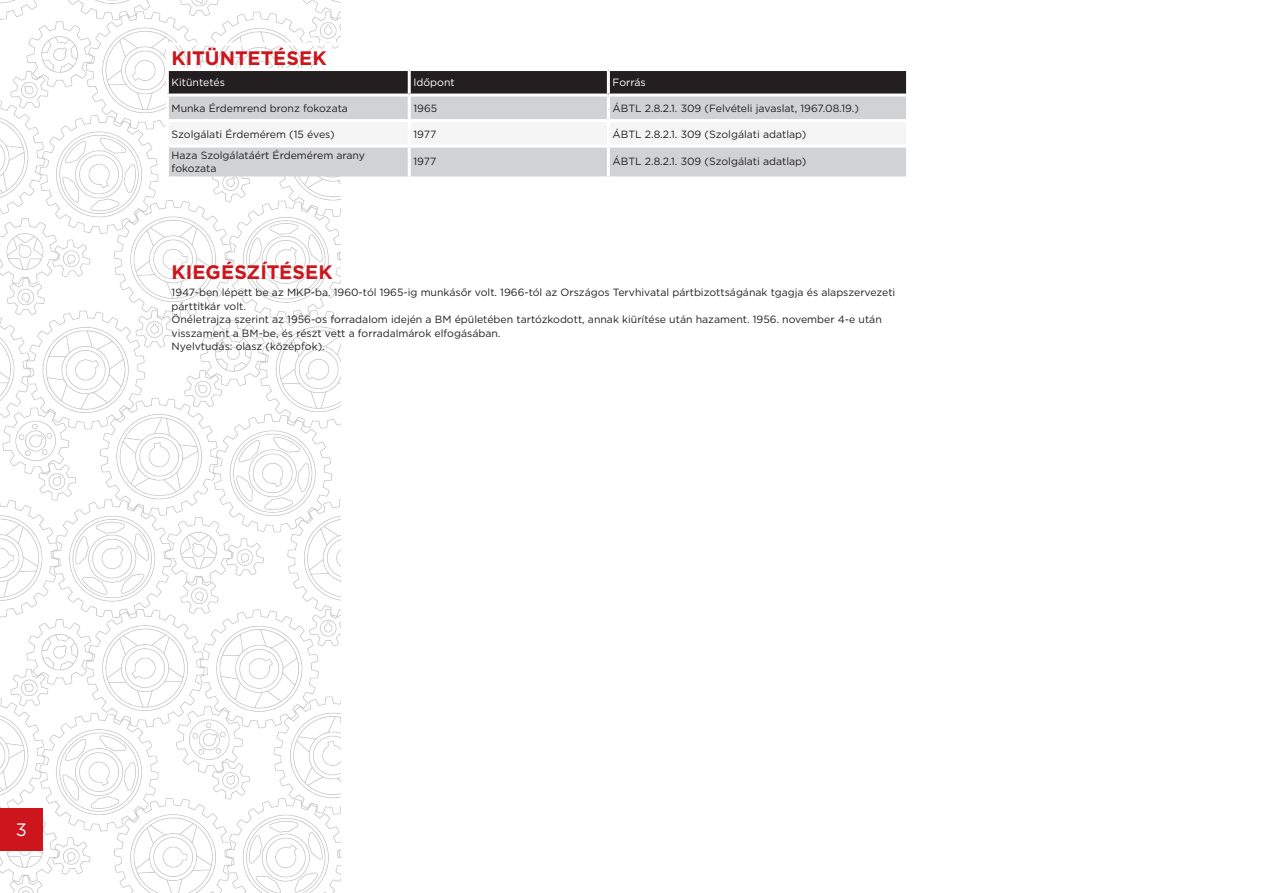
<style>
.page{position:relative;width:1263px;height:893px;background:#fff}
.page>*{position:absolute;margin:0;border:0;box-sizing:border-box;transform-origin:0 0}
.t1{font:700 19.5px "Gotham";letter-spacing:.005em;color:#cd151d}
.t2{font:18px "Gotham";color:#fff}
.t3{font:10.5px/13.5px "Gotham";color:#231f20}
.t4{font:10.5px "Gotham";color:#fff}
</style>
<div class="page">
<img style="left:0;top:0;width:340px;height:893px">
<div style="left:0;top:808px;width:43px;height:42px;background:#cd151d"></div>
<div style="left:169px;top:71px;width:737px;height:23px;background:#231f20"></div>
<div style="left:169px;top:97px;width:737px;height:79px;background:#d1d2d4"></div>
<div style="left:169px;top:122px;width:737px;height:23px;background:#f5f5f6"></div>
<hr style="left:166px;top:43px;width:243px;height:3px;background:#fff">
<hr style="left:166px;top:46px;width:3px;height:22px;background:#fff">
<hr style="left:166px;top:97px;width:3px;height:22px;background:#fff">
<hr style="left:408px;top:97px;width:3px;height:22px;background:#fff">
<hr style="left:607px;top:97px;width:3px;height:22px;background:#fff">
<hr style="left:166px;top:119px;width:243px;height:3px;background:#fff">
<hr style="left:166px;top:122px;width:3px;height:23px;background:#fff">
<hr style="left:409px;top:119px;width:199px;height:3px;background:#fff">
<hr style="left:408px;top:122px;width:3px;height:23px;background:#fff">
<hr style="left:608px;top:119px;width:298px;height:3px;background:#fff">
<hr style="left:607px;top:122px;width:3px;height:23px;background:#fff">
<hr style="left:166px;top:145px;width:243px;height:3px;background:#fff">
<hr style="left:166px;top:148px;width:3px;height:28px;background:#fff">
<hr style="left:409px;top:145px;width:199px;height:3px;background:#fff">
<hr style="left:408px;top:148px;width:3px;height:28px;background:#fff">
<hr style="left:608px;top:145px;width:298px;height:3px;background:#fff">
<hr style="left:607px;top:148px;width:3px;height:28px;background:#fff">
<hr style="left:166px;top:68px;width:243px;height:3px;background:#fff">
<hr style="left:166px;top:71px;width:3px;height:23px;background:#fff">
<hr style="left:166px;top:94px;width:243px;height:3px;background:#fff">
<hr style="left:408px;top:71px;width:3px;height:23px;background:#fff">
<hr style="left:607px;top:71px;width:3px;height:23px;background:#fff">
<h1 class="t1" style="left:172px;top:45px;width:157px">KITÜNTETÉSEK</h1>
<p class="t4" style="left:172px;top:76px;width:55px">Kitüntetés</p>
<p class="t4" style="left:413px;top:76px;width:43px">Időpont</p>
<p class="t4" style="left:613px;top:76px;width:35px">Forrás</p>
<p class="t3" style="left:172px;top:101px;width:178px">Munka Érdemrend bronz fokozata</p>
<p class="t3" style="left:413px;top:101px;width:25px">1965</p>
<p class="t3" style="left:613px;top:101px;width:248px">ÁBTL 2.8.2.1. 309 (Felvételi javaslat, 1967.08.19.)</p>
<p class="t3" style="left:172px;top:127px;width:165px">Szolgálati Érdemérem (15 éves)</p>
<p class="t3" style="left:413px;top:127px;width:24px">1977</p>
<p class="t3" style="left:613px;top:127px;width:195px">ÁBTL 2.8.2.1. 309 (Szolgálati adatlap)</p>
<p class="t3" style="left:172px;top:148px;width:195px">Haza Szolgálatáért Érdemérem arany fokozata</p>
<p class="t3" style="left:413px;top:155px;width:24px">1977</p>
<p class="t3" style="left:613px;top:155px;width:195px">ÁBTL 2.8.2.1. 309 (Szolgálati adatlap)</p>
<h1 class="t1" style="left:172px;top:259px;width:163px">KIEGÉSZÍTÉSEK</h1>
<p class="t3" style="left:172px;top:285px;width:725px">1947-ben lépett be az MKP-ba. 1960-tól 1965-ig munkásőr volt. 1966-tól az Országos Tervhivatal pártbizottságának tgagja és alapszervezeti párttitkár volt.<br>Önéletrajza szerint az 1956-os forradalom idején a BM épületében tartózkodott, annak kiürítése után hazament. 1956. november 4-e után visszament a BM-be, és részt vett a forradalmárok elfogásában.<br>Nyelvtudás: olasz (középfok).</p>
<h2 class="t2" style="left:16px;top:818px;width:13px">3</h2>
</div>
